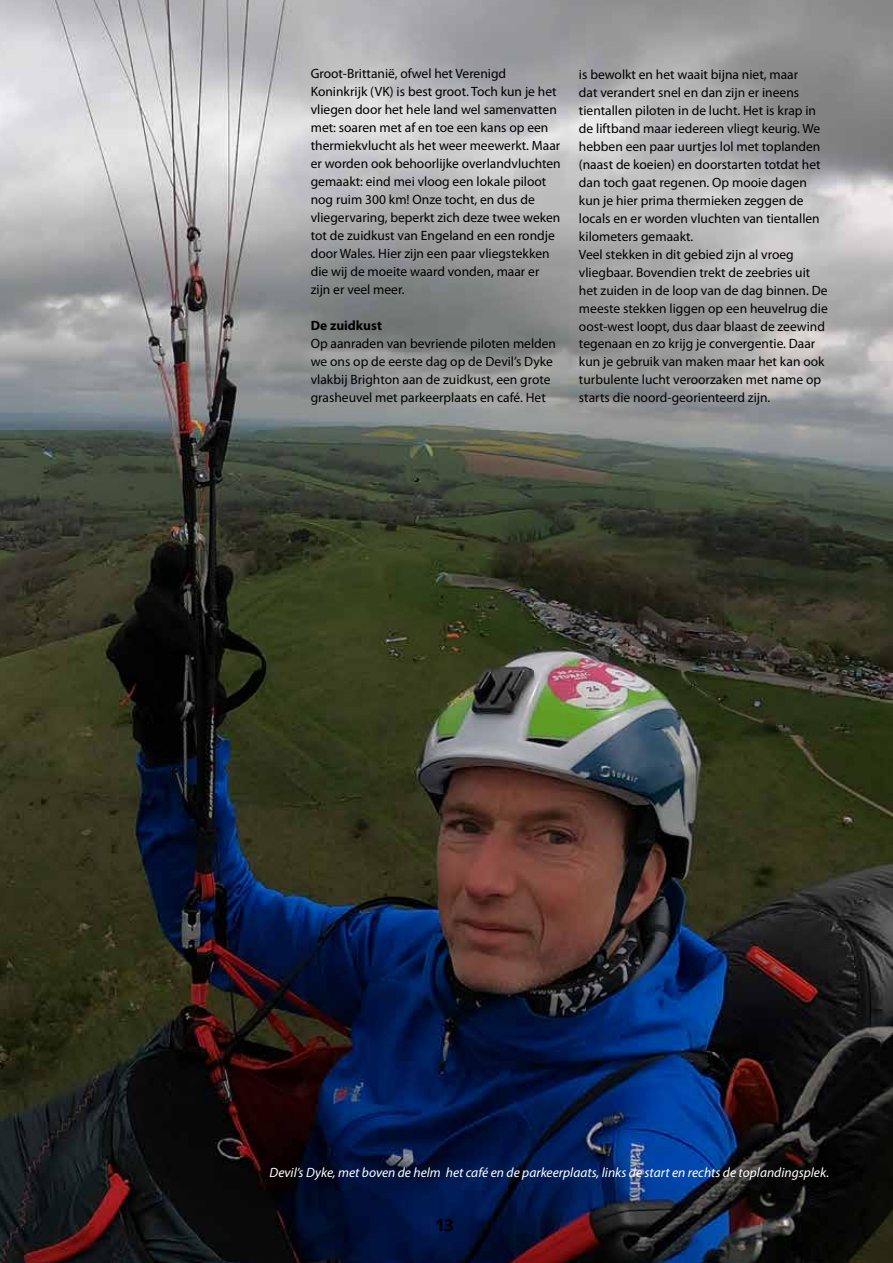
<style>
.page{position:relative;width:893px;height:1263px;background:#fff}
.page>*{position:absolute;margin:0;border:0;box-sizing:border-box;transform-origin:0 0}
.t1{font:700 16.5px "Open Sans";color:#000}
.t2{font:13.5px/18px "Myriad Pro";color:#000}
.t3{font:italic 13.5px "Myriad Pro";color:#fff}
.t4{font:700 13.5px "Myriad Pro";color:#000}
</style>
<div class="page">
<img style="left:0;top:0;width:893px;height:1263px">
<p class="t2" style="left:311px;top:65px;width:252px">Groot-Brittanië, ofwel het Verenigd Koninkrijk (VK) is best groot. Toch kun je het vliegen door het hele land wel samenvatten met: soaren met af en toe een kans op een thermiekvlucht als het weer meewerkt. Maar er worden ook behoorlijke overlandvluchten gemaakt: eind mei vloog een lokale piloot nog ruim 300 km! Onze tocht, en dus de vliegervaring, beperkt zich deze twee weken tot de zuidkust van Engeland en een rondje door Wales. Hier zijn een paar vliegstekken die wij de moeite waard vonden, maar er zijn er veel meer.</p>
<p class="t4" style="left:311px;top:317px;width:73px">De zuidkust</p>
<p class="t2" style="left:311px;top:335px;width:247px">Op aanraden van bevriende piloten melden we ons op de eerste dag op de Devil’s Dyke vlakbij Brighton aan de zuidkust, een grote grasheuvel met parkeerplaats en café. Het</p>
<p class="t2" style="left:579px;top:65px;width:250px">is bewolkt en het waait bijna niet, maar<br>dat verandert snel en dan zijn er ineens tientallen piloten in de lucht. Het is krap in de liftband maar iedereen vliegt keurig. We hebben een paar uurtjes lol met toplanden (naast de koeien) en doorstarten totdat het dan toch gaat regenen. Op mooie dagen kun je hier prima thermieken zeggen de locals en er worden vluchten van tientallen kilometers gemaakt.<br>Veel stekken in dit gebied zijn al vroeg vliegbaar. Bovendien trekt de zeebries uit het zuiden in de loop van de dag binnen. De meeste stekken liggen op een heuvelrug die oost-west loopt, dus daar blaast de zeewind tegenaan en zo krijg je convergentie. Daar kun je gebruik van maken maar het kan ook turbulente lucht veroorzaken met name op starts die noord-georienteerd zijn.</p>
<p class="t3" style="left:269px;top:1164px;width:561px">Devil’s Dyke, met boven de helm het café en de parkeerplaats, links de start en rechts de toplandingsplek.</p>
<p class="t1" style="left:436px;top:1213px;width:19px">13</p>
</div>
